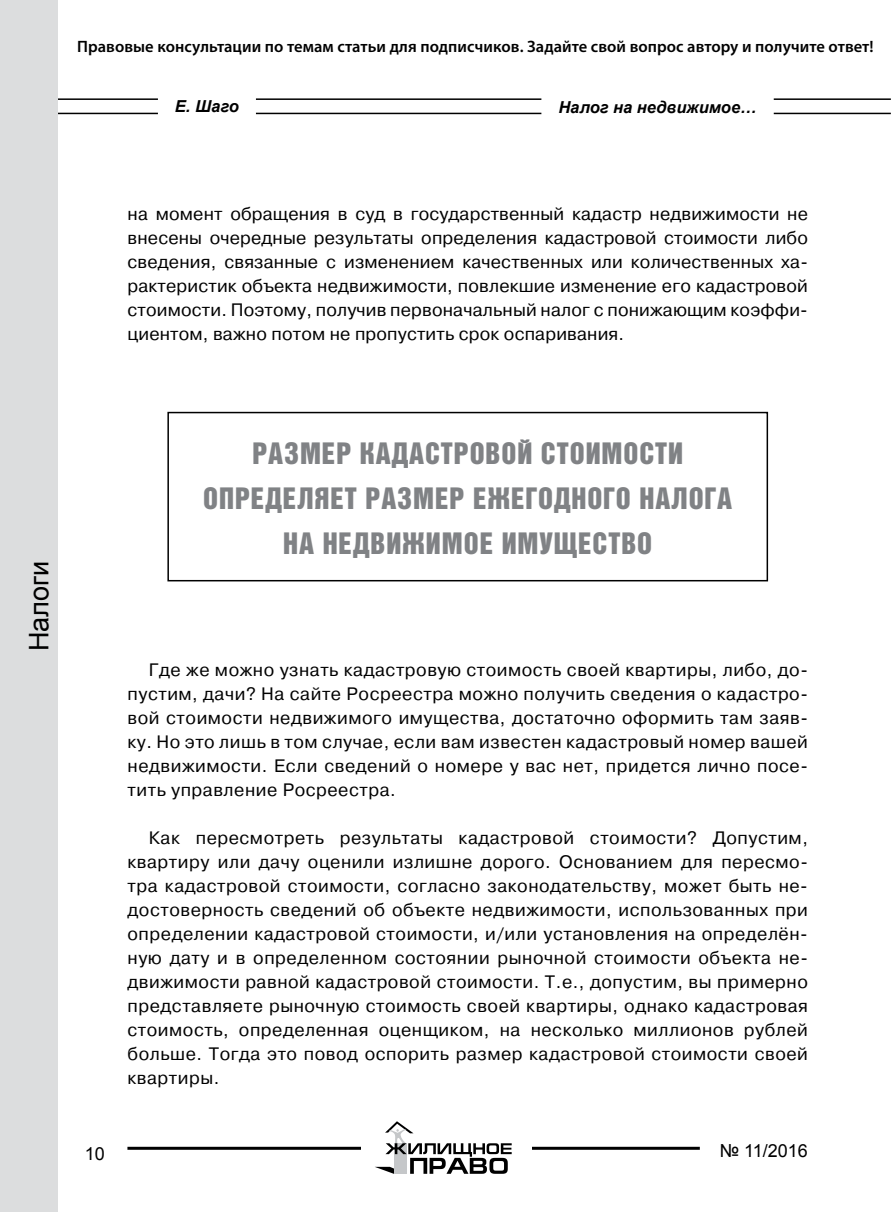
<style>
.page{position:relative;width:893px;height:1212px;background:#fff}
.page>*{position:absolute;margin:0;border:0;box-sizing:border-box;transform-origin:0 0}
.t1{font:30px/45px "Bastion Kontrast Alt C";letter-spacing:.03em;color:#808285;text-align:center}
.t2{font:27px "Arial";color:#000}
.t3{font:18px/24px "Pragmatica";letter-spacing:.03em;color:#000;text-align:justify}
.t4{font:18px "Arial";color:#000}
.t5{font:600 16.5px "Myriad Pro";letter-spacing:.005em;color:#000}
.t6{font:italic 700 16.5px "Arial";color:#000}
</style>
<div class="page">
<hr style="left:34px;top:98px;width:857px;height:2px;background:#000">
<hr style="left:34px;top:113px;width:857px;height:1px;background:#000">
<div style="left:0;top:0;width:58px;height:1212px;background:#dcddde"></div>
<div style="left:158px;top:95px;width:98px;height:23px;background:#fff"></div>
<div style="left:541px;top:96px;width:233px;height:22px;background:#fff"></div>
<hr style="left:127px;top:1147px;width:573px;height:3px;background:#000">
<div style="left:361px;top:1108px;width:170px;height:85px;background:#fff"></div>
<svg style="left:375px;top:1121px;width:137px;height:53px"></svg>
<div style="left:167px;top:412px;width:601px;height:169px;border:2px solid #000"></div>
<p class="t5" style="left:77px;top:36px;width:798px">Правовые консультации по темам статьи для подписчиков. Задайте свой вопрос автору и получите ответ!</p>
<p class="t6" style="left:175px;top:96px;width:65px">Е. Шаго</p>
<p class="t6" style="left:558px;top:96px;width:200px">Налог на недвижимое…</p>
<p class="t3" style="left:128px;top:203px;width:682px">на момент обращения в суд в государственный кадастр недвижимости не внесены очередные результаты определения кадастровой стоимости либо сведения, связанные с изменением качественных или количественных ха&shy;рактеристик объекта недвижимости, повлекшие изменение его кадастровой стоимости. Поэтому, получив первоначальный налог с понижающим коэффи&shy;циентом, важно потом не пропустить срок оспаривания.</p>
<h2 class="t2" style="left:21px;top:651px;width:92px;rotate:-90deg">Налоги</h2>
<h1 class="t1" style="left:203px;top:431px;width:530px">Размер кадастровой стоимости определяет размер ежегодного налога на недвижимое имущество</h1>
<p class="t3" style="left:128px;top:659px;width:682px;text-indent:21px">Где же можно узнать кадастровую стоимость своей квартиры, либо, до&shy;пустим, дачи? На сайте Росреестра можно получить сведения о кадастро&shy;вой стоимости недвижимого имущества, достаточно оформить там заяв&shy;ку. Но это лишь в том случае, если вам известен кадастровый номер вашей недвижимости. Если сведений о номере у вас нет, придется лично посе&shy;тить управление Росреестра.</p>
<p class="t3" style="left:128px;top:826px;width:682px;text-indent:21px">Как пересмотреть результаты кадастровой стоимости? Допустим, квартиру или дачу оценили излишне дорого. Основанием для пересмо&shy;тра кадастровой стоимости, согласно законодательству, может быть не&shy;достоверность сведений об объекте недвижимости, использованных при определении кадастровой стоимости, и/или установления на определён&shy;ную дату и в определенном состоянии рыночной стоимости объекта не&shy;движимости равной кадастровой стоимости. Т.е., допустим, вы примерно представляете рыночную стоимость своей квартиры, однако кадастровая стоимость, определенная оценщиком, на несколько миллионов рублей больше. Тогда это повод оспорить размер кадастровой стоимости своей квартиры.</p>
<p class="t4" style="left:85px;top:1142px;width:22px">10</p>
<p class="t4" style="left:720px;top:1138px;width:90px">№ 11/2016</p>
</div>
